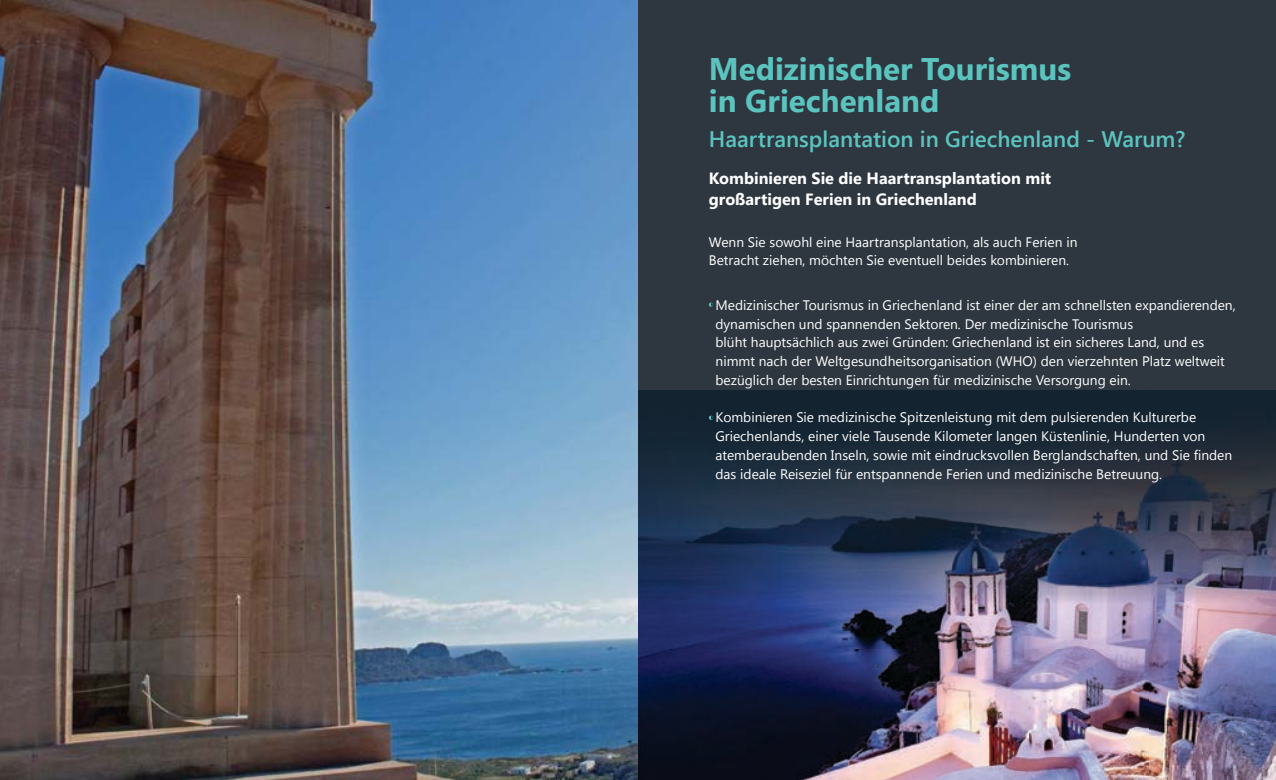
<style>
.page{position:relative;width:1276px;height:780px;background:#fff}
.page>*{position:absolute;margin:0;border:0;box-sizing:border-box;transform-origin:0 0}
.t1{font:700 31.25px/32.5px "Segoe UI";color:#5bc4bf}
.t2{font:600 22.5px "Segoe UI";color:#5bc4bf}
.t3{font:700 16.25px/21.2px "Segoe UI";color:#fff}
.t4{font:13.75px/18.8px "Segoe UI";color:#fff}
</style>
<div class="page">
<img style="left:0;top:0;width:638px;height:780px">
<div style="left:638px;top:0;width:638px;height:780px;background:#2e3740"></div>
<img style="left:638px;top:390px;width:638px;height:390px">
<svg style="left:709px;top:302px;width:4px;height:5px"></svg>
<svg style="left:708px;top:415px;width:5px;height:5px"></svg>
<h1 class="t1" style="left:709px;top:51px;width:364px">Medizinischer Tourismus in Griechenland</h1>
<h2 class="t2" style="left:709px;top:123px;width:478px">Haartransplantation in Griechenland - Warum?</h2>
<p class="t3" style="left:709px;top:166px;width:344px">Kombinieren Sie die Haartransplantation mit großartigen Ferien in Griechenland</p>
<p class="t4" style="left:709px;top:232px;width:370px">Wenn Sie sowohl eine Haartransplantation, als auch Ferien in<br>Betracht ziehen, möchten Sie eventuell beides kombinieren.</p>
<p class="t4" style="left:715px;top:295px;width:522px">Medizinischer Tourismus in Griechenland ist einer der am schnellsten expandierenden, dynamischen und spannenden Sektoren. Der medizinische Tourismus<br>blüht hauptsächlich aus zwei Gründen: Griechenland ist ein sicheres Land, und es nimmt nach der Weltgesundheitsorganisation (WHO) den vierzehnten Platz weltweit bezüglich der besten Einrichtungen für medizinische Versorgung ein.</p>
<p class="t4" style="left:715px;top:407px;width:518px">Kombinieren Sie medizinische Spitzenleistung mit dem pulsierenden Kulturerbe Griechenlands, einer viele Tausende Kilometer langen Küstenlinie, Hunderten von atemberaubenden Inseln, sowie mit eindrucksvollen Berglandschaften, und Sie finden das ideale Reiseziel für entspannende Ferien und medizinische Betreuung.</p>
</div>
